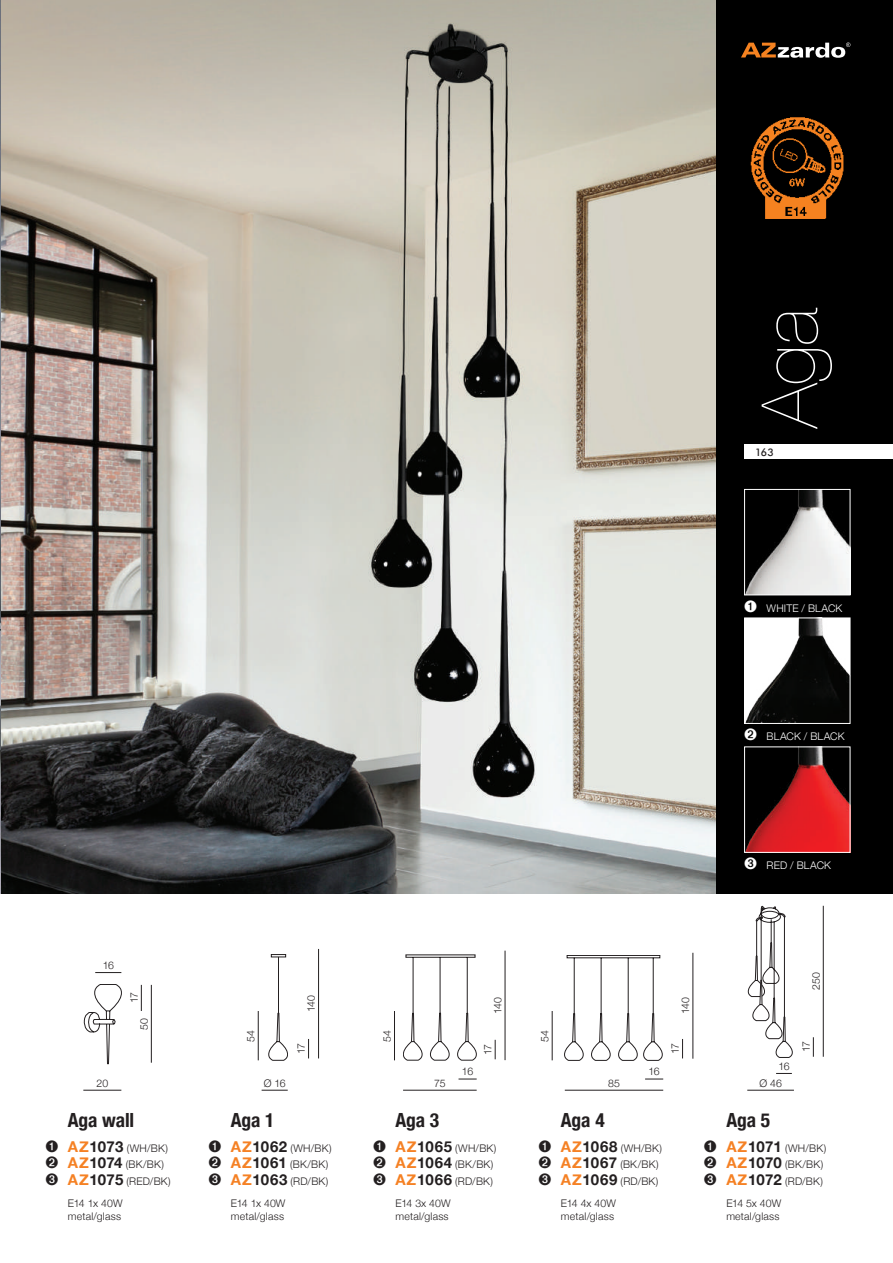
<style>
.page{position:relative;width:893px;height:1263px;background:#fff}
.page>*{position:absolute;margin:0;border:0;box-sizing:border-box;transform-origin:0 0}
.t1{font:200 78px "Helvetica Neue";color:#fff}
.t2{font:700 condensed 19.5px "Helvetica Neue";letter-spacing:-.005em;color:#231f20}
.t3{font:300 10.5px/16.5px "Helvetica Neue";letter-spacing:.02em;color:#231f20}
.t4{font:300 10.5px "Helvetica Neue";letter-spacing:.02em;color:#fff}
.t5{font:10.5px "Futura Md EU";color:#231f20}
.s1{font-weight:700;font-size:15px;color:#f58124}
.s2{font-weight:700;font-size:15px}
</style>
<div class="page">
<img style="left:1px;top:0;width:715px;height:893px">
<div style="left:716px;top:0;width:177px;height:893px;background:#000"></div>
<div style="left:744px;top:445px;width:149px;height:14px;background:#fff"></div>
<svg style="left:741px;top:43px;width:109px;height:15px"></svg>
<hr style="left:0;top:0;width:1px;height:893px;background:#c9c7c8">
<svg style="left:564px;top:955px;width:98px;height:106px"></svg>
<svg style="left:403px;top:954px;width:73px;height:106px"></svg>
<svg style="left:269px;top:954px;width:19px;height:107px"></svg>
<svg style="left:84px;top:984px;width:38px;height:80px"></svg>
<svg style="left:748px;top:906px;width:44px;height:152px"></svg>
<img style="left:746px;top:491px;width:102px;height:102px">
<div style="left:744px;top:489px;width:106px;height:106px;border:1px solid #fff"></div>
<img style="left:746px;top:620px;width:102px;height:102px">
<div style="left:744px;top:618px;width:106px;height:106px;border:1px solid #fff"></div>
<img style="left:746px;top:749px;width:102px;height:101px">
<svg style="left:262px;top:1090px;width:26px;height:1px"></svg>
<svg style="left:458px;top:1079px;width:19px;height:1px"></svg>
<svg style="left:95px;top:972px;width:26px;height:1px"></svg>
<svg style="left:645px;top:1079px;width:18px;height:1px"></svg>
<hr style="left:403px;top:1090px;width:74px;height:1px;background:#231f20">
<hr style="left:83px;top:1090px;width:38px;height:1px;background:#231f20">
<hr style="left:565px;top:1090px;width:98px;height:1px;background:#231f20">
<hr style="left:747px;top:1090px;width:47px;height:1px;background:#231f20">
<svg style="left:776px;top:1073px;width:16px;height:1px"></svg>
<hr style="left:318px;top:949px;width:1px;height:109px;background:#231f20">
<hr style="left:151px;top:985px;width:1px;height:78px;background:#231f20">
<hr style="left:505px;top:951px;width:1px;height:109px;background:#231f20">
<hr style="left:693px;top:953px;width:1px;height:106px;background:#231f20">
<svg style="left:813px;top:1037px;width:1px;height:20px"></svg>
<svg style="left:308px;top:1039px;width:1px;height:19px"></svg>
<svg style="left:141px;top:985px;width:1px;height:26px"></svg>
<svg style="left:495px;top:1040px;width:1px;height:19px"></svg>
<hr style="left:394px;top:1011px;width:1px;height:49px;background:#231f20">
<hr style="left:258px;top:1011px;width:1px;height:49px;background:#231f20">
<hr style="left:552px;top:1011px;width:1px;height:49px;background:#231f20">
<svg style="left:682px;top:1039px;width:1px;height:19px"></svg>
<hr style="left:823px;top:906px;width:1px;height:151px;background:#231f20">
<img style="left:750px;top:117px;width:94px;height:102px">
<h1 class="t1" style="left:729px;top:428px;width:122px;rotate:-90deg">Aga</h1>
<p class="t5" style="left:755px;top:446px;width:20px">163</p>
<p class="t4" style="left:744px;top:599px;width:100px">➊ WHITE / BLACK</p>
<p class="t4" style="left:744px;top:728px;width:102px">➋ BLACK / BLACK</p>
<p class="t3" style="left:103px;top:956px;width:13px">16</p>
<p class="t3" style="left:125px;top:1003px;width:12px;rotate:-90deg">17</p>
<p class="t3" style="left:135px;top:1030px;width:13px;rotate:-90deg">50</p>
<p class="t4" style="left:744px;top:857px;width:88px">➌ RED / BLACK</p>
<p class="t3" style="left:302px;top:1012px;width:19px;rotate:-90deg">140</p>
<p class="t3" style="left:489px;top:1014px;width:19px;rotate:-90deg">140</p>
<p class="t3" style="left:676px;top:1014px;width:19px;rotate:-90deg">140</p>
<p class="t3" style="left:807px;top:990px;width:19px;rotate:-90deg">250</p>
<p class="t3" style="left:242px;top:1041px;width:13px;rotate:-90deg">54</p>
<p class="t3" style="left:378px;top:1041px;width:13px;rotate:-90deg">54</p>
<p class="t3" style="left:536px;top:1041px;width:13px;rotate:-90deg">54</p>
<p class="t3" style="left:292px;top:1054px;width:12px;rotate:-90deg">17</p>
<p class="t3" style="left:797px;top:1052px;width:12px;rotate:-90deg">17</p>
<p class="t3" style="left:666px;top:1054px;width:12px;rotate:-90deg">17</p>
<p class="t3" style="left:479px;top:1055px;width:12px;rotate:-90deg">17</p>
<p class="t3" style="left:462px;top:1063px;width:13px">16</p>
<p class="t3" style="left:648px;top:1063px;width:13px">16</p>
<p class="t3" style="left:778px;top:1057px;width:13px">16</p>
<p class="t3" style="left:96px;top:1074px;width:13px">20</p>
<p class="t3" style="left:434px;top:1074px;width:13px">75</p>
<p class="t3" style="left:608px;top:1074px;width:13px">85</p>
<p class="t3" style="left:759px;top:1074px;width:24px">Ø 46</p>
<p class="t3" style="left:264px;top:1074px;width:23px">Ø 16</p>
<h2 class="t2" style="left:68px;top:1104px;width:68px">Aga wall</h2>
<p class="t3" style="left:45px;top:1139px;width:127px">➊ <span class="s1">AZ</span> <span class="s2">1073</span> (WH/BK)<br>➋ <span class="s1">AZ</span> <span class="s2">1074</span> (BK/BK)<br>➌ <span class="s1">AZ</span> <span class="s2">1075</span> (RED/BK)</p>
<p class="t3" style="left:68px;top:1196px;width:56px;line-height:13.5px">E14 1x 40W metal/glass</p>
<h2 class="t2" style="left:231px;top:1104px;width:45px">Aga 1</h2>
<p class="t3" style="left:208px;top:1139px;width:125px">➊ <span class="s1">AZ</span> <span class="s2">1062</span> (WH/BK)<br>➋ <span class="s1">AZ</span> <span class="s2">1061</span> (BK/BK)<br>➌ <span class="s1">AZ</span> <span class="s2">1063</span> (RD/BK)</p>
<p class="t3" style="left:231px;top:1196px;width:56px;line-height:13.5px">E14 1x 40W metal/glass</p>
<h2 class="t2" style="left:395px;top:1104px;width:45px">Aga 3</h2>
<p class="t3" style="left:373px;top:1139px;width:125px">➊ <span class="s1">AZ</span> <span class="s2">1065</span> (WH/BK)<br>➋ <span class="s1">AZ</span> <span class="s2">1064</span> (BK/BK)<br>➌ <span class="s1">AZ</span> <span class="s2">1066</span> (RD/BK)</p>
<p class="t3" style="left:395px;top:1196px;width:57px;line-height:13.5px">E14 3x 40W metal/glass</p>
<h2 class="t2" style="left:561px;top:1104px;width:45px">Aga 4</h2>
<p class="t3" style="left:538px;top:1139px;width:125px">➊ <span class="s1">AZ</span> <span class="s2">1068</span> (WH/BK)<br>➋ <span class="s1">AZ</span> <span class="s2">1067</span> (BK/BK)<br>➌ <span class="s1">AZ</span> <span class="s2">1069</span> (RD/BK)</p>
<p class="t3" style="left:561px;top:1196px;width:56px;line-height:13.5px">E14 4x 40W metal/glass</p>
<h2 class="t2" style="left:726px;top:1104px;width:45px">Aga 5</h2>
<p class="t3" style="left:704px;top:1139px;width:124px">➊ <span class="s1">AZ</span> <span class="s2">1071</span> (WH/BK)<br>➋ <span class="s1">AZ</span> <span class="s2">1070</span> (BK/BK)<br>➌ <span class="s1">AZ</span> <span class="s2">1072</span> (RD/BK)</p>
<p class="t3" style="left:726px;top:1196px;width:57px;line-height:13.5px">E14 5x 40W metal/glass</p>
</div>
